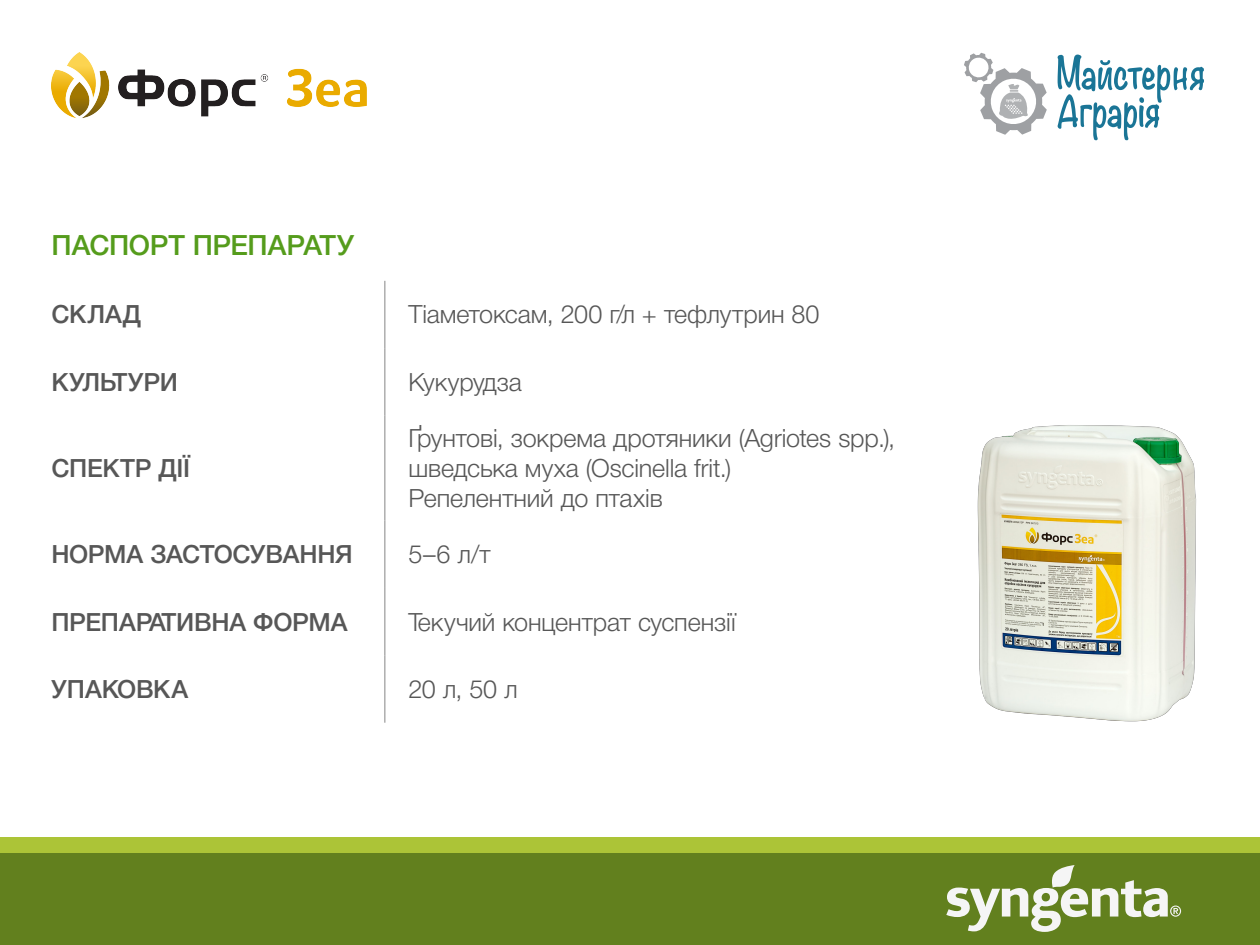
<style>
.page{position:relative;width:1260px;height:945px;background:#fff}
.page>*{position:absolute;margin:0;border:0;box-sizing:border-box;transform-origin:0 0}
.t1{font:500 28px "Helvetica Neue Cyr";letter-spacing:-.02em;color:#559c1c}
.t2{font:300 25.2px/30.2px "Helvetica Neue Cyr";letter-spacing:-.005em;color:#575757}
.t3{font:500 25.2px "Helvetica Neue Cyr";letter-spacing:-.015em;color:#575757}
</style>
<div class="page">
<div style="left:0;top:837px;width:1260px;height:16px;background:#acc437"></div>
<div style="left:0;top:853px;width:1260px;height:92px;background:#62801e"></div>
<svg style="left:946px;top:865px;width:235px;height:67px"></svg>
<svg style="left:1058px;top:55px;width:146px;height:85px"></svg>
<svg style="left:964px;top:53px;width:83px;height:82px"></svg>
<img style="left:977px;top:425px;width:220px;height:297px">
<img style="left:52px;top:53px;width:315px;height:65px">
<hr style="left:384px;top:281px;width:1px;height:67px;background:#868686">
<hr style="left:384px;top:348px;width:1px;height:68px;background:#868686">
<hr style="left:384px;top:416px;width:1px;height:105px;background:#868686">
<hr style="left:384px;top:521px;width:1px;height:67px;background:#868686">
<hr style="left:384px;top:588px;width:1px;height:67px;background:#868686">
<hr style="left:384px;top:655px;width:1px;height:68px;background:#868686">
<p class="t1" style="left:52px;top:229px;width:304px">ПАСПОРТ ПРЕПАРАТУ</p>
<p class="t3" style="left:52px;top:301px;width:91px">СКЛАД</p>
<p class="t2" style="left:408px;top:300px;width:413px">Тіаметоксам, 200 г/л + тефлутрин 80</p>
<p class="t3" style="left:52px;top:368px;width:128px">КУЛЬТУРИ</p>
<p class="t2" style="left:408px;top:367px;width:115px">Кукурудза</p>
<p class="t3" style="left:52px;top:454px;width:140px">СПЕКТР ДІЇ</p>
<p class="t2" style="left:408px;top:423px;width:488px">Ґрунтові, зокрема дротяники (Agriotes spp.), шведська муха (Oscinella frit.)<br>Репелентний до птахів</p>
<p class="t3" style="left:52px;top:541px;width:303px">НОРМА ЗАСТОСУВАННЯ</p>
<p class="t2" style="left:408px;top:539px;width:84px">5–6 л/т</p>
<p class="t3" style="left:52px;top:608px;width:298px">ПРЕПАРАТИВНА ФОРМА</p>
<p class="t2" style="left:408px;top:607px;width:329px">Текучий концентрат суспензії</p>
<p class="t3" style="left:52px;top:675px;width:138px">УПАКОВКА</p>
<p class="t2" style="left:408px;top:674px;width:111px">20 л, 50 л</p>
</div>
